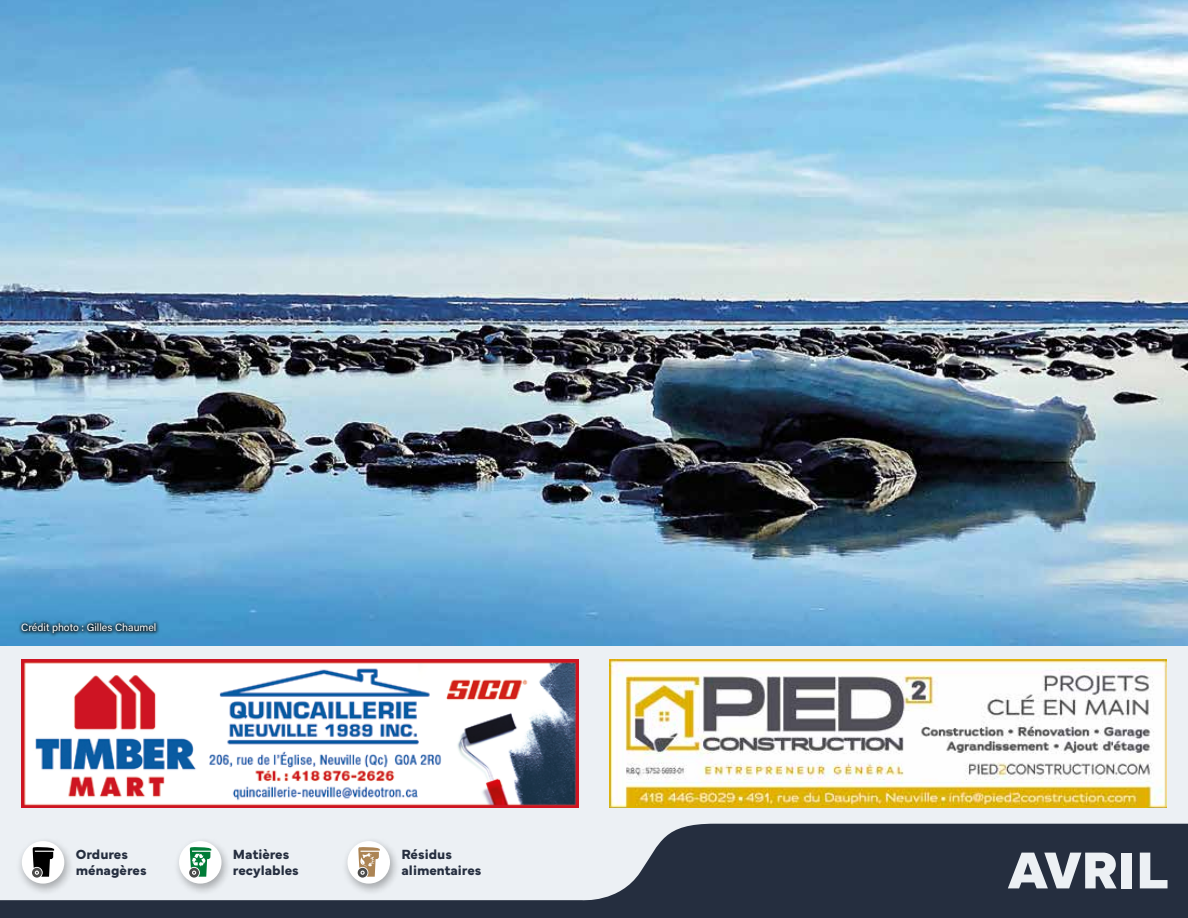
<style>
.page{position:relative;width:1188px;height:918px;background:#fff}
.page>*{position:absolute;margin:0;border:0;box-sizing:border-box;transform-origin:0 0}
.t1{font:900 54px "Mundial";color:#ecf0f4}
.t2{font:700 13.8px/16.6px "Mundial";color:#252e3f}
.t3{font:10.5px "Acumin Pro";color:#fff}
</style>
<div class="page">
<div style="left:0;top:641px;width:1188px;height:267px;background:#ecf0f4"></div>
<svg style="left:0;top:824px;width:1188px;height:94px;fill:#252e3f"></svg>
<img style="left:0;top:0;width:1188px;height:646px">
<div style="left:16px;top:837px;width:59px;height:58px;background:#000;opacity:.3"></div>
<div style="left:22px;top:841px;width:42px;height:43px;background:#fff;border-radius:50%"></div>
<svg style="left:32px;top:847px;width:22px;height:31px"></svg>
<div style="left:173px;top:837px;width:59px;height:58px;background:#000;opacity:.3"></div>
<div style="left:179px;top:841px;width:43px;height:43px;background:#fff;border-radius:50%"></div>
<svg style="left:189px;top:847px;width:22px;height:31px"></svg>
<div style="left:342px;top:837px;width:58px;height:58px;background:#000;opacity:.3"></div>
<div style="left:347px;top:841px;width:43px;height:43px;background:#fff;border-radius:50%"></div>
<svg style="left:358px;top:847px;width:22px;height:31px"></svg>
<img style="left:22px;top:659px;width:557px;height:149px">
<img style="left:610px;top:659px;width:557px;height:149px">
<div style="left:18px;top:619px;width:142px;height:19px;background:#000;opacity:.75"></div>
<p class="t3" style="left:21px;top:620px;width:137px">Crédit photo : Gilles Chaumel</p>
<p class="t2" style="left:76px;top:845px;width:72px">Ordures ménagères</p>
<p class="t2" style="left:233px;top:845px;width:67px">Matières recylables</p>
<p class="t2" style="left:401px;top:845px;width:82px">Résidus alimentaires</p>
<h1 class="t1" style="left:1008px;top:828px;width:161px">AVRIL</h1>
</div>
